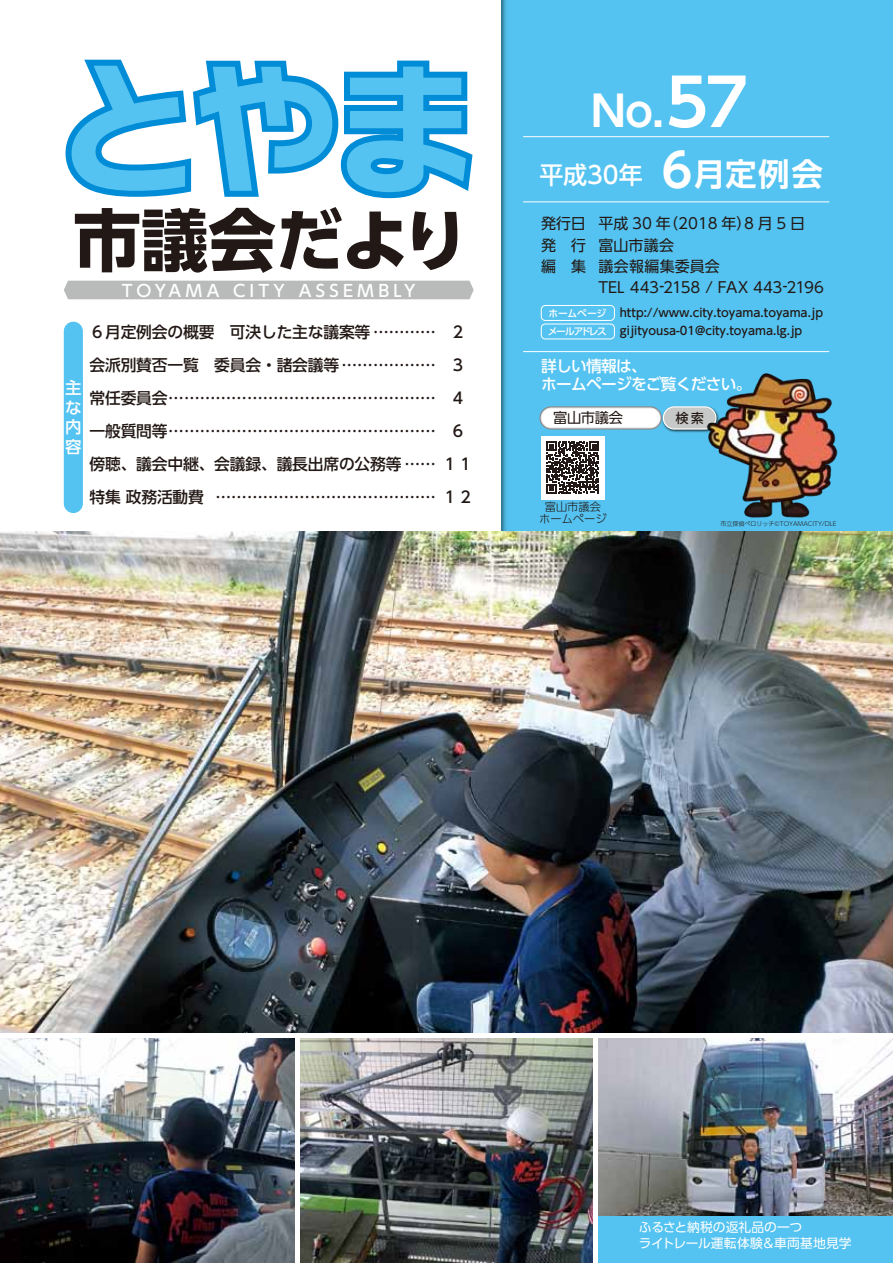
<style>
.page{position:relative;width:893px;height:1263px;background:#fff}
.page>*{position:absolute;margin:0;border:0;box-sizing:border-box;transform-origin:0 0}
.t1{font:150px "OT NIS WKL0";color:#54c3f1}
.t2{font:700 67.5px "UD Shin Go Pro";letter-spacing:-.005em;color:#221815}
.t3{font:700 64.5px "UD Shin Go Pro De";color:#fff}
.t4{font:700 46.5px "UD Shin Go Pro De";color:#fff}
.t5{font:700 42px "UD Shin Go Pro De";color:#fff}
.t6{font:700 31.5px "UD Shin Go Pro De";color:#fff}
.t7{font:500 24px "UD Shin Go Pro";color:#fff}
.t8{font:500 16.5px/19.6px "UD Shin Go Pro";letter-spacing:.25em;color:#fff;text-align:justify}
.t9{font:500 15.75px/33px "UD Shin Go Pro";letter-spacing:-.01em;color:#221815}
.t10{font:500 15.75px/18px "UD Shin Go Pro";letter-spacing:-.05em;color:#fff}
.t11{font:15px/21.1px "UD Shin Go Pro";color:#221815}
.t12{font:14.25px "UD Shin Go Pro";letter-spacing:-.025em;color:#221815}
.t13{font:500 13.2px "Koz Go Pro";color:#221815}
.t14{font:12.75px/15.3px "UD Shin Go Pro";letter-spacing:.005em;color:#fff}
.t15{font:500 11.55px/18.6px "UD Shin Go Pro";color:#221815}
.t16{font:300 11.25px/11.6px "UD Shin Go Pro";color:#221815;text-align:center}
.t17{font:500 9.75px "UD Shin Go Pro";letter-spacing:-.14em;color:#fff}
.t18{font:300 6px "UD Shin Go Pro";color:#221815}
.s1{font-size:9.75px;color:#fff}
</style>
<div class="page">
<div style="left:502px;top:0;width:391px;height:1263px;background:#54c3f1"></div>
<hr style="left:523px;top:136px;width:306px;height:1px;background:#fff">
<hr style="left:523px;top:201px;width:306px;height:1px;background:#fff">
<hr style="left:523px;top:351px;width:306px;height:1px;background:#fff">
<svg style="left:502px;top:0;width:5px;height:531px"></svg>
<div style="left:541px;top:324px;width:74px;height:15px;border:1px solid #fff;border-radius:4px"></div>
<div style="left:541px;top:305px;width:74px;height:16px;border:1px solid #fff;border-radius:4px"></div>
<div style="left:541px;top:436px;width:64px;height:63px;background:#fff"></div>
<svg style="left:547px;top:441px;width:52px;height:53px"></svg>
<svg style="left:541px;top:408px;width:119px;height:20px"></svg>
<div style="left:539px;top:406px;width:123px;height:24px;border:1px solid #898989;border-radius:11px"></div>
<img style="left:661px;top:408px;width:32px;height:25px">
<div style="left:663px;top:407px;width:53px;height:22px;background:#c7c8c8;border-radius:11px"></div>
<div style="left:663px;top:406px;width:53px;height:24px;border:1px solid #fff;border-radius:11px"></div>
<div style="left:64px;top:322px;width:19px;height:191px;background:#54c3f1;border-radius:10px"></div>
<div style="left:64px;top:281px;width:410px;height:18px;background:#b9baba"></div>
<svg style="left:65px;top:59px;width:408px;height:140px"></svg>
<img style="left:693px;top:373px;width:145px;height:145px">
<img style="left:0;top:531px;width:893px;height:502px">
<img style="left:0;top:1037px;width:893px;height:226px">
<hr style="left:0;top:1033px;width:893px;height:4px;background:#fff">
<hr style="left:296px;top:1035px;width:4px;height:228px;background:#fff">
<hr style="left:593px;top:1035px;width:4px;height:228px;background:#fff">
<img style="left:585px;top:1167px;width:308px;height:96px">
<h1 class="t1" style="left:54px;top:50px;width:428px">とやま</h1>
<h2 class="t2" style="left:73px;top:185px;width:397px">市議会だより</h2>
<p class="t8" style="left:122px;top:280px;width:295px">TOYAMA CITY ASSEMBLY</p>
<p class="t8" style="left:65px;top:378px;width:18px">主な内容</p>
<p class="t9" style="left:90px;top:315px;width:386px">６月定例会の概要　可決した主な議案等 …………<br>会派別賛否一覧　委員会・諸会議等 ………………<br>常任委員会……………………………………………<br>一般質問等……………………………………………<br>傍聴、議会中継、会議録、議長出席の公務等 …… １１特集 政務活動費 …………………………………… １２</p>
<p class="t9" style="left:450px;top:315px;width:17px;text-align:justify">２<br>３<br>４<br>６</p>
<h3 class="t3" style="left:655px;top:50px;width:106px">５７</h3>
<h3 class="t5" style="left:591px;top:77px;width:75px">No.</h3>
<h3 class="t4" style="left:662px;top:133px;width:32px">6</h3>
<h3 class="t7" style="left:540px;top:156px;width:105px">平成30年</h3>
<h3 class="t6" style="left:694px;top:149px;width:130px">月定例会</h3>
<p class="t11" style="left:541px;top:213px;width:46px;text-align:justify">発行日発　行編　集</p>
<p class="t11" style="left:598px;top:213px;width:208px">平成 30 年（2018 年）8 月 5 日</p>
<p class="t11" style="left:598px;top:234px;width:227px">富山市議会<br>議会報編集委員会<br>TEL 443-2158 / FAX 443-2196</p>
<p class="t15" style="left:620px;top:303px;width:205px;text-indent:-71px"><span class="s1">ホームページ</span> http://www.city.toyama.toyama.jp gijityousa-01@city.toyama.lg.jp</p>
<p class="t17" style="left:548px;top:324px;width:61px">メールアドレス</p>
<p class="t10" style="left:541px;top:356px;width:212px">詳しい情報は、<br>ホームページをご覧ください。</p>
<p class="t12" style="left:553px;top:406px;width:71px">富山市議会</p>
<p class="t13" style="left:675px;top:410px;width:30px">検 索</p>
<p class="t16" style="left:539px;top:501px;width:69px">富山市議会ホームページ</p>
<p class="t18" style="left:721px;top:519px;width:117px">市立探偵ペロリッチ©TOYAMACITY/DLE</p>
<p class="t14" style="left:639px;top:1219px;width:214px">ふるさと納税の返礼品の一つ<br>ライトレール運転体験＆車両基地見学</p>
</div>
